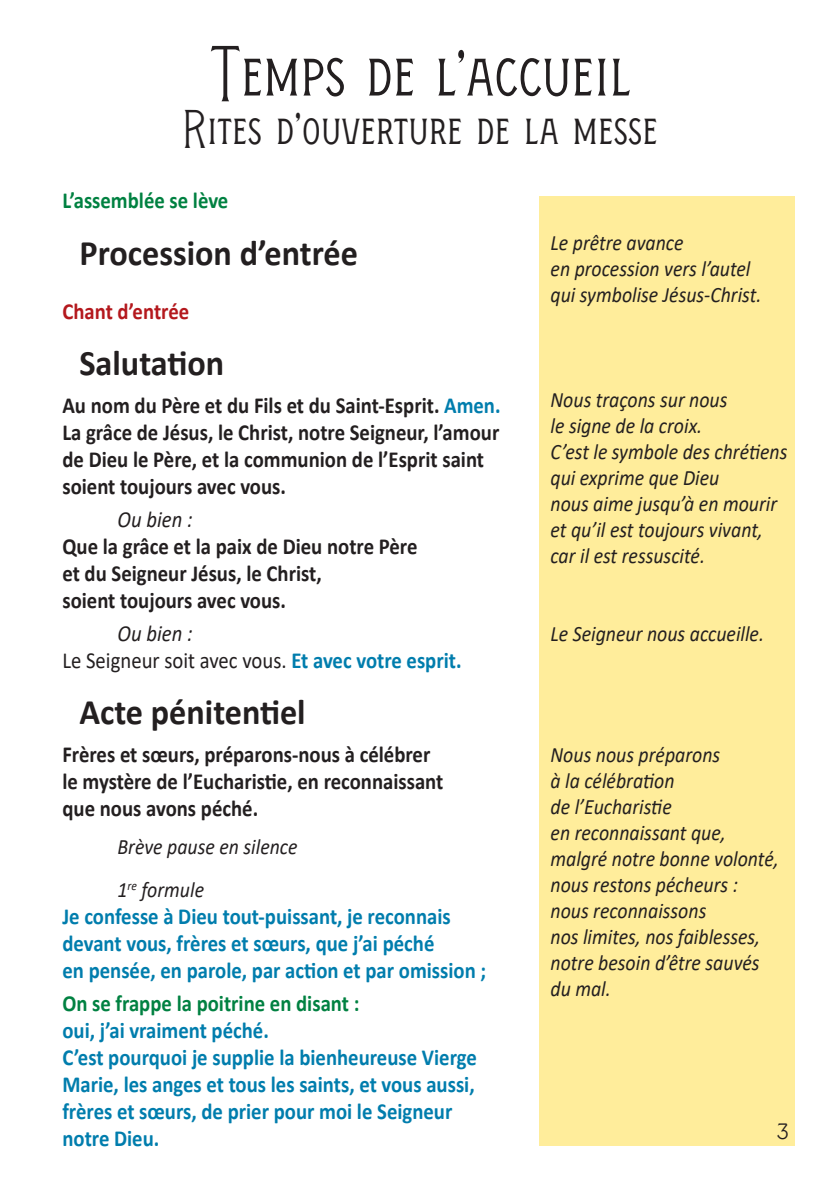
<style>
.page{position:relative;width:840px;height:1191px;background:#fff}
.page>*{position:absolute;margin:0;border:0;box-sizing:border-box;transform-origin:0 0}
.Titre_temps{font:300 condensed 64px "Figuera Variable";color:#231f20;scale:.9 1}
.Titre_temps-2{font:300 condensed 44px "Figuera Variable";color:#231f20;scale:.9 1}
.Intertitre{font:700 36px "Calibri";color:#231f20;scale:.95 1}
.t1{font:300 condensed 24px "Figuera Variable";color:#231f20;scale:.95 1}
.Texte_gras{font:700 23px/27px "Calibri";color:#231f20;scale:.9 1}
.Texte_gras-2{font:700 23px/27px "Calibri";color:#007dad;scale:.9 1}
.Txt_Chants{font:23px/27px "Calibri";color:#231f20;scale:.9 1}
.Texte_vert{font:700 23px "Calibri";color:#008141;scale:.9 1}
.Texte_gras-3{font:700 23px "Calibri";color:#b4181d;scale:.9 1}
.Texte_explication_italique{font:italic 22px/26px "Calibri";color:#231f20;scale:.9 1}
.s1{color:#007dad}
.s2{font-weight:400;font-style:italic}
.s3{font-style:italic}
.s4{font-weight:700;color:#007dad}
</style>
<div class="page">
<div style="left:539px;top:196px;width:255px;height:949px;background:#ffed9b"></div>
<p class="Titre_temps" style="left:209px;top:29px;width:468px">Temps de l’accueil</p>
<p class="Titre_temps-2" style="left:182px;top:98px;width:529px">Rites d’ouverture de la messe</p>
<p class="Texte_vert" style="left:62px;top:184px;width:186px">L’assemblée se lève</p>
<p class="Intertitre" style="left:79px;top:227px;width:294px">Procession d’entrée</p>
<p class="Texte_gras-3" style="left:62px;top:295px;width:142px">Chant d’entrée</p>
<p class="Intertitre" style="left:79px;top:337px;width:154px">Salutation</p>
<p class="Texte_gras" style="left:62px;top:392px;width:488px">Au nom du Père et du Fils et du Saint-Esprit. <span class="s1">Amen.</span></p>
<p class="Texte_gras" style="left:62px;top:419px;width:486px">La grâce de Jésus, le Christ, notre Seigneur, l’amour de Dieu le Père, et la communion de l’Esprit saint soient toujours avec vous.</p>
<p class="Texte_gras" style="left:62px;top:505px;width:396px;text-indent:55px"><span class="s2">Ou bien :<br></span>Que la grâce et la paix de Dieu notre Père et du Seigneur Jésus, le Christ,<br>soient toujours avec vous.</p>
<p class="Txt_Chants" style="left:62px;top:619px;width:445px;text-indent:55px"><span class="s3">Ou bien :<br></span>Le Seigneur soit avec vous. <span class="s4">Et avec votre esprit.</span></p>
<p class="Intertitre" style="left:79px;top:686px;width:239px">Acte pénitentiel</p>
<p class="Texte_gras" style="left:62px;top:741px;width:424px">Frères et sœurs, préparons-nous à célébrer le mystère de l’Eucharistie, en reconnaissant que nous avons péché.</p>
<p class="Texte_explication_italique" style="left:117px;top:832px;width:201px">Brève pause en silence</p>
<p class="Texte_explication_italique" style="left:117px;top:875px;width:98px">1<sup>re</sup> formule</p>
<p class="Texte_gras-2" style="left:62px;top:902px;width:472px">Je confesse à Dieu tout-puissant, je reconnais devant vous, frères et sœurs, que j’ai péché<br>en pensée, en parole, par action et par omission ;</p>
<p class="Texte_vert" style="left:62px;top:986px;width:331px">On se frappe la poitrine en disant :</p>
<p class="Texte_gras-2" style="left:62px;top:1016px;width:231px">oui, j’ai vraiment péché.</p>
<p class="Texte_gras-2" style="left:62px;top:1043px;width:461px">C’est pourquoi je supplie la bienheureuse Vierge Marie, les anges et tous les saints, et vous aussi, frères et sœurs, de prier pour moi le Seigneur notre Dieu.</p>
<p class="Texte_explication_italique" style="left:550px;top:229px;width:236px">Le prêtre avance<br>en procession vers l’autel qui symbolise Jésus-Christ.</p>
<p class="Texte_explication_italique" style="left:550px;top:385px;width:265px">Nous traçons sur nous<br>le signe de la croix.<br>C’est le symbole des chrétiens qui exprime que Dieu<br>nous aime jusqu’à en mourir et qu’il est toujours vivant, car il est ressuscité.</p>
<p class="Texte_explication_italique" style="left:550px;top:619px;width:238px">Le Seigneur nous accueille.</p>
<p class="Texte_explication_italique" style="left:550px;top:740px;width:255px">Nous nous préparons<br>à la célébration<br>de l’Eucharistie<br>en reconnaissant que, malgré notre bonne volonté, nous restons pécheurs : nous reconnaissons<br>nos limites, nos faiblesses, notre besoin d’être sauvés du mal.</p>
<p class="t1" style="left:776px;top:1113px;width:14px">3</p>
</div>
